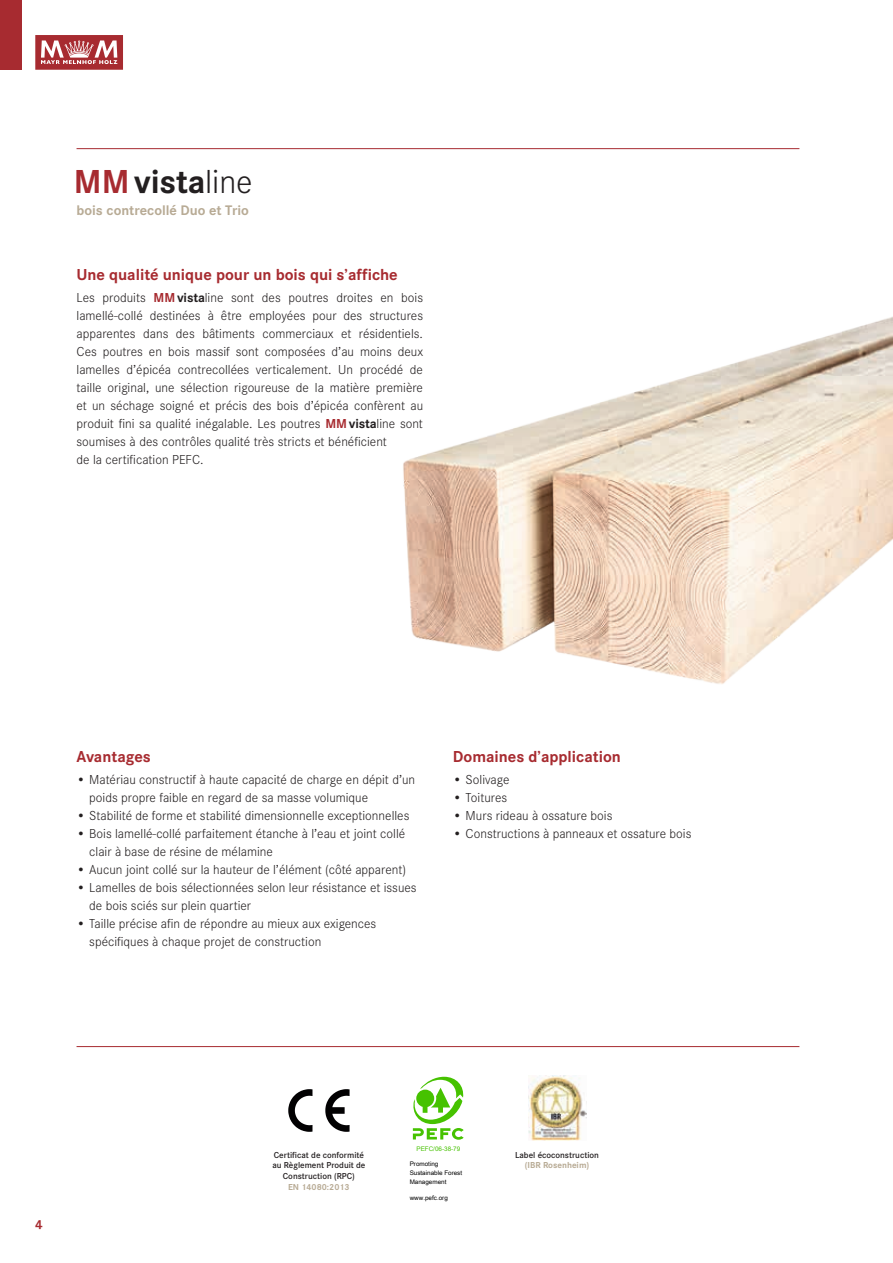
<style>
.page{position:relative;width:893px;height:1263px;background:#fff}
.page>*{position:absolute;margin:0;border:0;box-sizing:border-box;transform-origin:0 0}
.t1{font:700 34.5px "Corporate S";letter-spacing:-.01em;color:#231f20}
.t2{font:700 16.5px "Corporate S";color:#a72b30}
.t3{font:700 14.4px "Corporate S";color:#b8ab95}
.t4{font:300 13.5px/18px "Corporate S";color:#231f20}
.t5{font:700 13.5px "Corporate S";color:#a72b30}
.t6{font:600 9px/10.8px "Corporate S";color:#231f20;text-align:center}
.t7{font:700 9px "Corporate S";color:#b8ab95}
.t8{font:6.3px/8.9px "Arial Unicode MS";color:#000}
.t9{font:6.3px "Arial Unicode MS";color:#46c200}
.s1{color:#a72b30}
.s2{font-weight:300}
.s3{font-weight:700;color:#a72b30}
.s4{font-weight:700}
</style>
<div class="page">
<svg style="left:35px;top:35px;width:88px;height:35px"></svg>
<div style="left:0;top:0;width:21px;height:69px;background:#a72b30"></div>
<hr style="left:77px;top:148px;width:722px;height:1px;background:#a72b30">
<img style="left:403px;top:316px;width:490px;height:368px">
<hr style="left:77px;top:1046px;width:722px;height:1px;background:#a72b30">
<svg style="left:288px;top:1089px;width:24px;height:43px"></svg>
<svg style="left:325px;top:1089px;width:25px;height:43px"></svg>
<svg style="left:412px;top:1076px;width:52px;height:64px"></svg>
<img style="left:528px;top:1075px;width:58px;height:65px">
<h1 class="t1" style="left:74px;top:158px;width:180px"><span class="s1">MM</span>vista<span class="s2">line</span></h1>
<p class="t3" style="left:77px;top:200px;width:174px">bois contrecollé Duo et Trio</p>
<p class="t2" style="left:77px;top:263px;width:323px">Une qualité unique pour un bois qui s’affiche</p>
<p class="t4" style="left:77px;top:288px;width:348px">Les produits <span class="s3">MM</span><span class="s4">vista</span>line sont des poutres droites en bois lamellé-collé destinées à être employées pour des structures apparentes dans des bâtiments commerciaux et résidentiels.<br>Ces poutres en bois massif sont composées d’au moins deux lamelles d’épicéa contrecollées verticalement. Un procédé de taille original, une sélection rigoureuse de la matière première et un séchage soigné et précis des bois d’épicéa confèrent au produit fini sa qualité inégalable. Les poutres <span class="s3">MM</span><span class="s4">vista</span>line sont soumises à des contrôles qualité très stricts et bénéficient<br>de la certification PEFC.</p>
<p class="t2" style="left:77px;top:745px;width:76px">Avantages</p>
<p class="t4" style="left:89px;top:770px;width:327px;text-indent:-13px">• Matériau constructif à haute capacité de charge en dépit d’un poids propre faible en regard de sa masse volumique</p>
<p class="t4" style="left:77px;top:806px;width:334px">• Stabilité de forme et stabilité dimensionnelle exceptionnelles</p>
<p class="t4" style="left:89px;top:824px;width:317px;text-indent:-13px">• Bois lamellé-collé parfaitement étanche à l’eau et joint collé clair à base de résine de mélamine</p>
<p class="t4" style="left:77px;top:860px;width:331px">• Aucun joint collé sur la hauteur de l’élément (côté apparent)</p>
<p class="t4" style="left:89px;top:878px;width:329px;text-indent:-13px">• Lamelles de bois sélectionnées selon leur résistance et issues de bois sciés sur plein quartier</p>
<p class="t4" style="left:89px;top:914px;width:289px;text-indent:-13px">• Taille précise afin de répondre au mieux aux exigences spécifiques à chaque projet de construction</p>
<p class="t2" style="left:453px;top:745px;width:170px">Domaines d’application</p>
<p class="t4" style="left:453px;top:770px;width:58px">• Solivage</p>
<p class="t4" style="left:453px;top:788px;width:56px">• Toitures</p>
<p class="t4" style="left:453px;top:806px;width:161px">• Murs rideau à ossature bois</p>
<p class="t4" style="left:453px;top:824px;width:240px">• Constructions à panneaux et ossature bois</p>
<p class="t5" style="left:35px;top:1215px;width:9px">4</p>
<p class="t6" style="left:272px;top:1149px;width:95px">Certificat de conformité au Règlement Produit de<br>Construction (RPC)</p>
<p class="t7" style="left:288px;top:1181px;width:63px">EN 14080:2013</p>
<p class="t9" style="left:416px;top:1144px;width:45px">PEFC/06-38-79</p>
<p class="t8" style="left:410px;top:1160px;width:54px">Promoting<br>Sustainable Forest<br>Management</p>
<p class="t8" style="left:410px;top:1193px;width:40px">www.pefc.org</p>
<p class="t6" style="left:515px;top:1149px;width:86px">Label écoconstruction</p>
<p class="t7" style="left:525px;top:1159px;width:66px">(IBR Rosenheim)</p>
</div>
